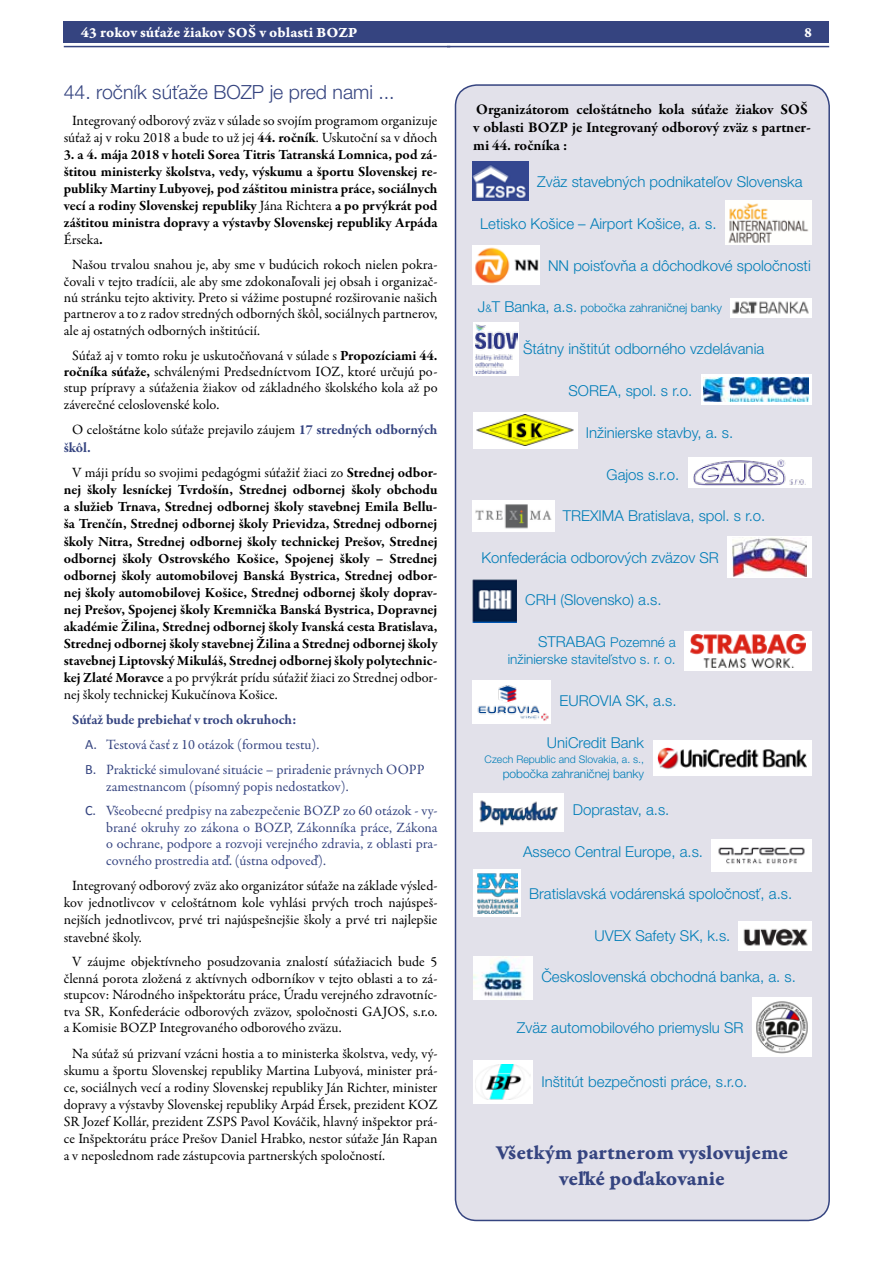
<style>
.page{position:relative;width:893px;height:1263px;background:#fff}
.page>*{position:absolute;margin:0;border:0;box-sizing:border-box;transform-origin:0 0}
.t1{font:21px/25.2px "Garamond Premr Pro Bd Capt";color:#354480;text-align:center}
.t2{font:300 19.5px "Helvetica Neue LT Pro";color:#354480}
.t3{font:300 15px "Helvetica Neue LT Pro";color:#007db7}
.t4{font:700 15px/18px "Garamond Premr Pro";color:#000}
.t5{font:15px "Garamond Premr Pro Bd Capt";color:#fff}
.t6{font:14.25px/17.1px "Garamond Premr Pro";color:#000;text-align:justify}
.t7{font:700 14.25px/17.1px "Garamond Premr Pro";color:#000;text-align:justify}
.t8{font:14.25px/24.9px "Garamond Premr Pro";color:#354480}
.t9{font:300 13.5px/17.7px "Helvetica Neue LT Pro";color:#007db7;text-align:right}
.t10{font:300 12px "Helvetica Neue LT Pro";color:#007db7}
.t11{font:300 10.5px "Helvetica Neue LT Pro";color:#007db7}
.s1{font-weight:700}
.s2{font-weight:400}
.s3{font-weight:700;color:#354480}
.s4{font-family:"Calibri"}
.s5{font-size:15px}
.s6{font-size:10.5px}
</style>
<div class="page">
<div style="left:455px;top:85px;width:374px;height:1135px;background:#e2e1ea;border-radius:21px"></div>
<div style="left:455px;top:84px;width:375px;height:1137px;border:2px solid #354480;border-radius:21px"></div>
<div style="left:64px;top:21px;width:765px;height:22px;background:#354480"></div>
<hr style="left:64px;top:46px;width:386px;height:1px;background:#354480">
<hr style="left:447px;top:46px;width:382px;height:1px;background:#354480">
<div style="left:473px;top:322px;width:46px;height:53px;background:#fff"></div>
<img style="left:475px;top:324px;width:42px;height:50px">
<img style="left:473px;top:161px;width:56px;height:39px">
<div style="left:727px;top:537px;width:84px;height:41px;background:#fff"></div>
<img style="left:733px;top:538px;width:73px;height:39px">
<img style="left:473px;top:580px;width:44px;height:43px">
<div style="left:684px;top:631px;width:127px;height:40px;background:#fff"></div>
<img style="left:690px;top:635px;width:115px;height:32px">
<img style="left:473px;top:680px;width:78px;height:44px">
<div style="left:653px;top:740px;width:158px;height:36px;background:#fff"></div>
<img style="left:657px;top:747px;width:150px;height:22px">
<img style="left:473px;top:794px;width:91px;height:38px">
<img style="left:712px;top:839px;width:99px;height:32px">
<div style="left:473px;top:870px;width:48px;height:47px;background:#fff"></div>
<img style="left:477px;top:873px;width:40px;height:41px">
<img style="left:739px;top:921px;width:72px;height:29px">
<img style="left:473px;top:957px;width:60px;height:42px">
<img style="left:725px;top:201px;width:86px;height:43px">
<img style="left:752px;top:997px;width:59px;height:59px">
<div style="left:473px;top:1060px;width:60px;height:44px;background:#fff"></div>
<img style="left:475px;top:1065px;width:55px;height:34px">
<img style="left:473px;top:245px;width:67px;height:40px">
<img style="left:730px;top:298px;width:81px;height:19px">
<svg style="left:701px;top:374px;width:110px;height:31px"></svg>
<img style="left:704px;top:377px;width:105px;height:24px">
<div style="left:473px;top:412px;width:104px;height:36px;background:#fff"></div>
<img style="left:477px;top:415px;width:96px;height:31px">
<div style="left:688px;top:457px;width:123px;height:31px;background:#fff"></div>
<img style="left:693px;top:459px;width:113px;height:27px">
<img style="left:473px;top:501px;width:81px;height:30px">
<p class="t5" style="left:81px;top:23px;width:278px">43 rokov súťaže žiakov SOŠ v oblasti BOZP</p>
<p class="t5" style="left:804px;top:23px;width:10px">8</p>
<h2 class="t2" style="left:64px;top:80px;width:332px">44. ročník súťaže BOZP je pred nami ...</h2>
<p class="t6" style="left:64px;top:112px;width:375px;text-align:center">Integrovaný odborový zväz v súlade so svojím programom organizuje súťaž aj v roku 2018 a bude to už jej <span class="s1">44. ročník</span>. Uskutoční sa v dňoch</p>
<p class="t7" style="left:64px;top:146px;width:375px">3. a 4. mája 2018 v hoteli Sorea Titris Tatranská Lomnica, pod zá&shy;štitou ministerky školstva, vedy, výskumu a športu Slovenskej re&shy;publiky Martiny Lubyovej, pod záštitou ministra práce, sociálnych vecí a rodiny Slovenskej republiky <span class="s2">Jána Richtera</span> a po prvýkrát pod záštitou ministra dopravy a výstavby Slovenskej republiky Arpáda <span class="s2">Érseka</span>.</p>
<p class="t6" style="left:64px;top:257px;width:375px;line-height:16.4px;text-indent:9px">Našou trvalou snahou je, aby sme v budúcich rokoch nielen pokra&shy;čovali v tejto tradícii, ale aby sme zdokonaľovali jej obsah i organizač&shy;nú stránku tejto aktivity. Preto si vážime postupné rozširovanie našich partnerov a to z radov stredných odborných škôl, sociálnych partnerov, ale aj ostatných odborných inštitúcií.</p>
<p class="t6" style="left:64px;top:347px;width:375px;line-height:16.4px;text-indent:9px">Súťaž aj v tomto roku je uskutočňovaná v súlade s <span class="s1">Propozíciami 44. ročníka súťaže,</span> schválenými Predsedníctvom IOZ, ktoré určujú po&shy;stup prípravy a súťaženia žiakov od základného školského kola až po záverečné celoslovenské kolo.</p>
<p class="t6" style="left:64px;top:422px;width:375px;text-indent:9px">O celoštátne kolo súťaže prejavilo záujem <span class="s3">17 stredných odborných škôl.</span></p>
<p class="t7" style="left:64px;top:464px;width:375px;text-indent:9px"><span class="s2">V máji prídu so svojimi pedagógmi súťažiť žiaci zo</span> Strednej odbor&shy;nej školy lesníckej Tvrdošín, Strednej odbornej školy obchodu a služieb Trnava, Strednej odbornej školy stavebnej Emila Bellu&shy;ša Trenčín, Strednej odbornej školy Prievidza, Strednej odbornej školy Nitra, Strednej odbornej školy technickej Prešov, Strednej odbornej školy Ostrovského Košice, Spojenej školy – Strednej odbornej školy automobilovej Banská Bystrica, Strednej odbor&shy;nej školy automobilovej Košice, Strednej odbornej školy doprav&shy;nej Prešov, Spojenej školy Kremnička Banská Bystrica, Dopravnej akadémie Žilina, Strednej odbornej školy Ivanská cesta Bratislava, Strednej odbornej školy stavebnej Žilina a Strednej odbornej školy stavebnej Liptovský Mikuláš, Strednej odbornej školy polytechnic&shy;kej Zlaté Moravce <span class="s2">a po prvýkrát prídu súťažiť žiaci zo Strednej odbor&shy;nej školy technickej Kukučínova Košice.</span></p>
<p class="t8" style="left:85px;top:708px;width:341px;text-indent:-13px"><span class="s1">Súťaž bude prebiehať v troch okruhoch:<br></span><span class="s4">A.</span> Testová časť z 10 otázok (formou testu).<br><span class="s4">B.</span> Praktické simulované situácie – priradenie právnych OOPP</p>
<p class="t8" style="left:85px;top:774px;width:354px;text-indent:21px">zamestnancom (písomný popis nedostatkov).<br><span class="s4">C.</span> Všeobecné predpisy na zabezpečenie BOZP zo 60 otázok - vy-</p>
<p class="t8" style="left:106px;top:819px;width:333px;line-height:16.4px;text-align:justify">brané okruhy zo zákona o BOZP, Zákonníka práce, Zákona o ochrane, podpore a rozvoji verejného zdravia, z oblasti pra&shy;covného prostredia atď. (ústna odpoveď).</p>
<p class="t6" style="left:64px;top:877px;width:375px;text-indent:9px">Integrovaný odborový zväz ako organizátor súťaže na základe výsled&shy;kov jednotlivcov v celoštátnom kole vyhlási prvých troch najúspeš&shy;nejších jednotlivcov, prvé tri najúspešnejšie školy a prvé tri najlepšie stavebné školy.</p>
<p class="t6" style="left:64px;top:954px;width:375px;line-height:16.4px;text-indent:9px">V záujme objektívneho posudzovania znalostí súťažiacich bude 5 členná porota zložená z aktívnych odborníkov v tejto oblasti a to zá&shy;stupcov: Národného inšpektorátu práce, Úradu verejného zdravotníc&shy;tva SR, Konfederácie odborových zväzov, spoločnosti GAJOS, s.r.o. a Komisie BOZP Integrovaného odborového zväzu.</p>
<p class="t6" style="left:64px;top:1045px;width:375px;text-indent:9px">Na súťaž sú prizvaní vzácni hostia a to ministerka školstva, vedy, vý&shy;skumu a športu Slovenskej republiky Martina Lubyová, minister prá&shy;ce, sociálnych vecí a rodiny Slovenskej republiky Ján Richter, minister dopravy a výstavby Slovenskej republiky Arpád Érsek, prezident KOZ SR Jozef Kollár, prezident ZSPS Pavol Kováčik, hlavný inšpektor prá&shy;ce Inšpektorátu práce Prešov Daniel Hrabko, nestor súťaže Ján Rapan a v neposlednom rade zástupcovia partnerských spoločností.</p>
<p class="t4" style="left:473px;top:100px;width:339px">Organizátorom celoštátneho kola súťaže žiakov SOŠ v oblasti BOZP je Integrovaný odborový zväz s partner&shy;mi 44. ročníka :</p>
<p class="t3" style="left:537px;top:173px;width:267px">Zväz stavebných podnikateľov Slovenska</p>
<p class="t3" style="left:480px;top:214px;width:238px">Letisko Košice – Airport Košice, a. s.</p>
<p class="t3" style="left:548px;top:256px;width:264px">NN poisťovňa a dôchodkové spoločnosti</p>
<p class="t10" style="left:478px;top:301px;width:245px"><span class="s5">J</span><span class="s6">&amp;</span><span class="s5">T Banka, a.s.</span> pobočka zahraničnej banky</p>
<p class="t3" style="left:523px;top:340px;width:243px">Štátny inštitút odborného vzdelávania</p>
<p class="t3" style="left:568px;top:381px;width:125px">SOREA, spol. s r.o.</p>
<p class="t3" style="left:586px;top:423px;width:149px">Inžinierske stavby, a. s.</p>
<p class="t3" style="left:607px;top:465px;width:74px">Gajos s.r.o.</p>
<p class="t3" style="left:563px;top:507px;width:204px">TREXIMA Bratislava, spol. s r.o.</p>
<p class="t3" style="left:482px;top:549px;width:239px">Konfederácia odborových zväzov SR</p>
<p class="t3" style="left:525px;top:590px;width:138px">CRH (Slovensko) a.s.</p>
<p class="t9" style="left:508px;top:633px;width:169px"><span class="s5">STRABAG</span> Pozemné a inžinierske staviteľstvo s. r. o.</p>
<p class="t3" style="left:560px;top:692px;width:118px">EUROVIA SK, a.s.</p>
<p class="t3" style="left:547px;top:733px;width:99px">UniCredit Bank</p>
<p class="t11" style="left:485px;top:753px;width:161px">Czech Republic and Slovakia, a. s.,</p>
<p class="t10" style="left:503px;top:766px;width:143px">pobočka zahraničnej banky</p>
<p class="t3" style="left:573px;top:801px;width:98px">Doprastav, a.s.</p>
<p class="t3" style="left:523px;top:843px;width:182px">Asseco Central Europe, a.s.</p>
<p class="t3" style="left:529px;top:884px;width:265px">Bratislavská vodárenská spoločnosť, a.s.</p>
<p class="t3" style="left:595px;top:926px;width:137px">UVEX Safety SK, k.s.</p>
<p class="t3" style="left:541px;top:968px;width:256px">Československá obchodná banka, a. s.</p>
<p class="t3" style="left:517px;top:1018px;width:228px">Zväz automobilového priemyslu SR</p>
<p class="t3" style="left:541px;top:1073px;width:207px">Inštitút bezpečnosti práce, s.r.o.</p>
<h1 class="t1" style="left:496px;top:1140px;width:294px">Všetkým partnerom vyslovujeme veľké poďakovanie</h1>
</div>
